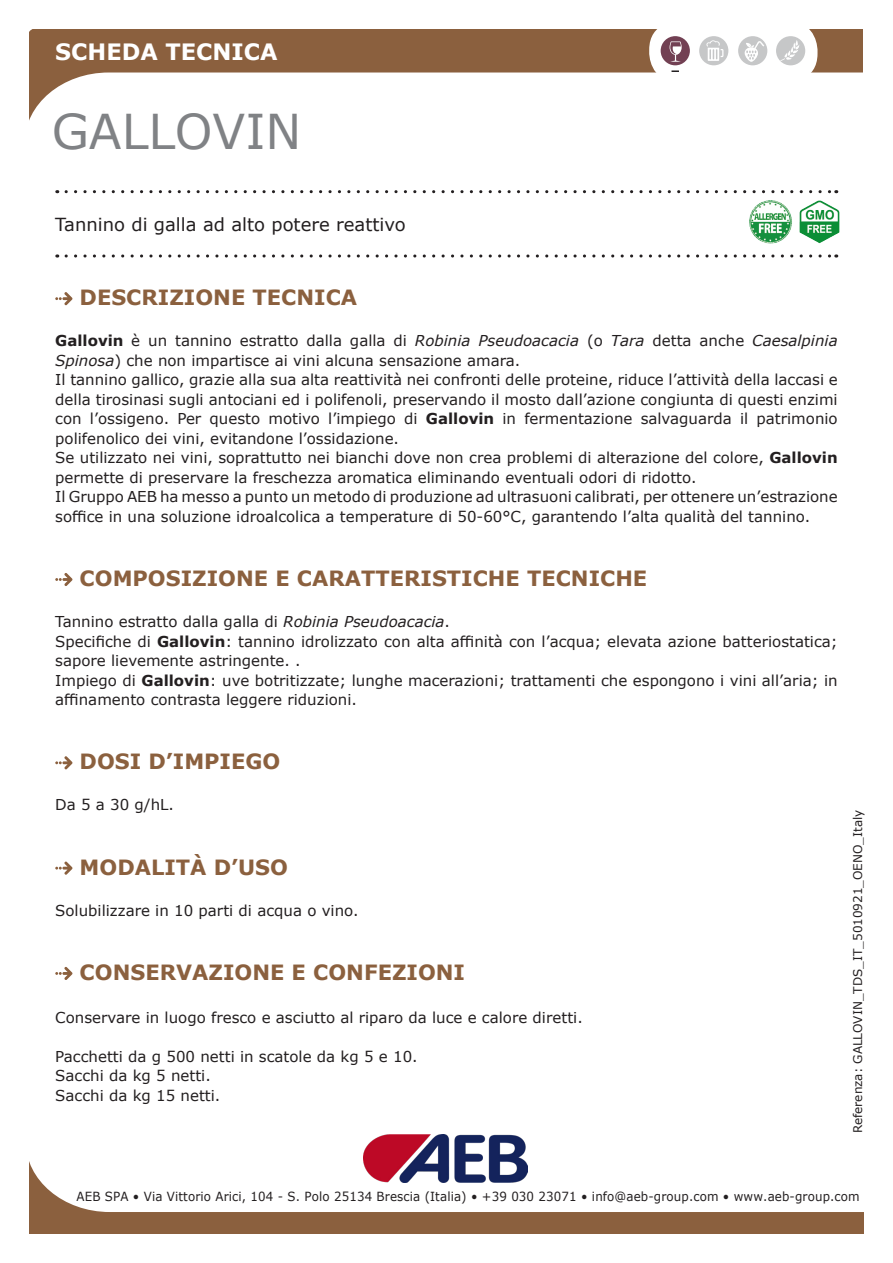
<style>
.page{position:relative;width:893px;height:1263px;background:#fff}
.page>*{position:absolute;margin:0;border:0;box-sizing:border-box;transform-origin:0 0}
.t1{font:48px "Verdana";color:#808285}
.t2{font:700 22.5px "Verdana";color:#fff}
.t3{font:700 21px "Verdana";color:#8b603e}
.t4{font:18px "Verdana";color:#231f20}
.t5{font:15px/19.5px "Verdana";color:#231f20}
.t6{font:12.6px "Verdana";letter-spacing:.01em;color:#231f20;scale:.94 1}
.t7{font:12px "Verdana";color:#231f20}
.s1{font-weight:700}
.s2{font-style:italic}
</style>
<div class="page">
<svg style="left:30px;top:1164px;width:834px;height:69px"></svg>
<svg style="left:66px;top:190px;width:771px;height:3px"></svg>
<svg style="left:66px;top:254px;width:771px;height:4px"></svg>
<svg style="left:29px;top:30px;width:834px;height:91px"></svg>
<svg style="left:649px;top:21px;width:167px;height:61px"></svg>
<div style="left:650px;top:22px;width:167px;height:60px;background:#fff;border-radius:28px"></div>
<svg style="left:671px;top:70px;width:8px;height:2px"></svg>
<div style="left:776px;top:36px;width:29px;height:29px;background:#c6c7c8;border-radius:50%"></div>
<svg style="left:780px;top:40px;width:20px;height:21px"></svg>
<div style="left:738px;top:36px;width:29px;height:29px;background:#c6c7c8;border-radius:50%"></div>
<div style="left:661px;top:36px;width:29px;height:29px;background:#724053;border-radius:50%"></div>
<div style="left:699px;top:36px;width:29px;height:29px;background:#c6c7c8;border-radius:50%"></div>
<svg style="left:706px;top:40px;width:17px;height:21px"></svg>
<svg style="left:670px;top:41px;width:12px;height:21px"></svg>
<svg style="left:745px;top:41px;width:19px;height:21px"></svg>
<img style="left:363px;top:1134px;width:165px;height:48px">
<svg style="left:55px;top:292px;width:17px;height:13px"></svg>
<svg style="left:55px;top:573px;width:17px;height:13px"></svg>
<svg style="left:55px;top:756px;width:17px;height:13px"></svg>
<svg style="left:55px;top:861px;width:17px;height:14px"></svg>
<svg style="left:55px;top:967px;width:17px;height:13px"></svg>
<img style="left:750px;top:201px;width:90px;height:43px">
<h2 class="t2" style="left:55px;top:36px;width:224px">SCHEDA TECNICA</h2>
<p class="t1" style="left:52px;top:99px;width:251px">GALLOVIN</p>
<p class="t4" style="left:55px;top:212px;width:352px">Tannino di galla ad alto potere reattivo</p>
<p class="t3" style="left:80px;top:283px;width:279px">DESCRIZIONE TECNICA</p>
<p class="t5" style="left:55px;top:331px;width:784px"><span class="s1">Gallovin</span> è un tannino estratto dalla galla di <span class="s2">Robinia Pseudoacacia</span> (o <span class="s2">Tara</span> detta anche <span class="s2">Caesalpinia<br>Spinosa</span>) che non impartisce ai vini alcuna sensazione amara.</p>
<p class="t5" style="left:55px;top:370px;width:784px;text-align:justify">Il tannino gallico, grazie alla sua alta reattività nei confronti delle proteine, riduce l’attività della laccasi e della tirosinasi sugli antociani ed i polifenoli, preservando il mosto dall’azione congiunta di questi enzimi con l’ossigeno. Per questo motivo l’impiego di <span class="s1">Gallovin</span> in fermentazione salvaguarda il patrimonio polifenolico dei vini, evitandone l’ossidazione.</p>
<p class="t5" style="left:55px;top:448px;width:784px">Se utilizzato nei vini, soprattutto nei bianchi dove non crea problemi di alterazione del colore, <span class="s1">Gallovin </span>permette di preservare la freschezza aromatica eliminando eventuali odori di ridotto.</p>
<p class="t5" style="left:55px;top:487px;width:784px">Il Gruppo AEB ha messo a punto un metodo di produzione ad ultrasuoni calibrati, per ottenere un’estrazione soffice in una soluzione idroalcolica a temperature di 50-60°C, garantendo l’alta qualità del tannino.</p>
<p class="t3" style="left:80px;top:563px;width:569px">COMPOSIZIONE E CARATTERISTICHE TECNICHE</p>
<p class="t5" style="left:55px;top:612px;width:396px">Tannino estratto dalla galla di <span class="s2">Robinia Pseudoacacia</span>.</p>
<p class="t5" style="left:55px;top:631px;width:784px">Specifiche di <span class="s1">Gallovin</span>: tannino idrolizzato con alta affinità con l’acqua; elevata azione batteriostatica; sapore lievemente astringente. .</p>
<p class="t5" style="left:55px;top:670px;width:784px">Impiego di <span class="s1">Gallovin</span>: uve botritizzate; lunghe macerazioni; trattamenti che espongono i vini all’aria; in affinamento contrasta leggere riduzioni.</p>
<p class="t3" style="left:80px;top:747px;width:202px">DOSI D’IMPIEGO</p>
<p class="t5" style="left:55px;top:795px;width:120px">Da 5 a 30 g/hL.</p>
<p class="t3" style="left:80px;top:852px;width:210px">MODALITÀ D’USO</p>
<p class="t5" style="left:55px;top:900px;width:305px">Solubilizzare in 10 parti di acqua o vino.</p>
<p class="t3" style="left:80px;top:957px;width:387px">CONSERVAZIONE E CONFEZIONI</p>
<p class="t5" style="left:55px;top:1007px;width:529px">Conservare in luogo fresco e asciutto al riparo da luce e calore diretti.</p>
<p class="t5" style="left:55px;top:1046px;width:364px">Pacchetti da g 500 netti in scatole da kg 5 e 10.</p>
<p class="t5" style="left:55px;top:1066px;width:157px">Sacchi da kg 5 netti.</p>
<p class="t5" style="left:55px;top:1085px;width:167px">Sacchi da kg 15 netti.</p>
<p class="t7" style="left:850px;top:1133px;width:325px;rotate:-90deg">Referenza: GALLOVIN_TDS_IT_5010921_OENO_Italy</p>
<p class="t6" style="left:77px;top:1187px;width:835px">AEB SPA • Via Vittorio Arici, 104 - S. Polo 25134 Brescia (Italia) • +39 030 23071 • info@aeb-group.com • www.aeb-group.com</p>
</div>
